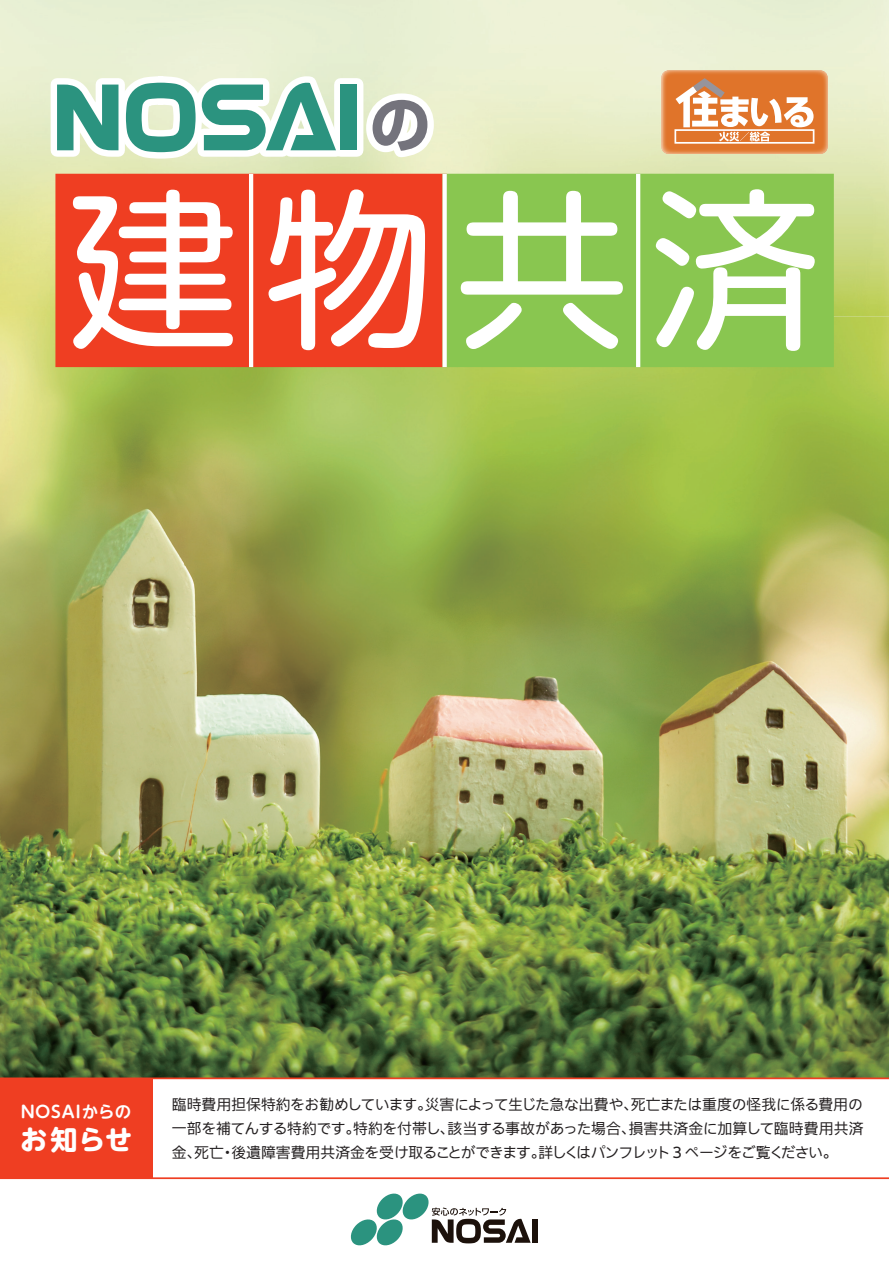
<style>
.page{position:relative;width:889px;height:1263px;background:#fff}
.page>*{position:absolute;margin:0;border:0;box-sizing:border-box;transform-origin:0 0}
.t1{font:171.6px "UD Shin M Go Pro";color:#fff}
.t2{font:700 27px "UD Shin M Go Pro";color:#fff}
.t3{font:700 16.5px "UD Shin M Go Pro De";letter-spacing:.05em;color:#fff}
.t4{font:100 14.85px/24px "Iwa UCDA Goth Std";letter-spacing:-.06em;color:#231f20;text-align:justify}
</style>
<div class="page">
<img style="left:0;top:317px;width:889px;height:763px">
<img style="left:0;top:0;width:889px;height:317px">
<div style="left:532px;top:1219px;width:6px;height:24px;background:#1c110b"></div>
<svg style="left:350px;top:1193px;width:180px;height:53px"></svg>
<img style="left:661px;top:70px;width:166px;height:84px">
<div style="left:674px;top:129px;width:140px;height:15px;border:2px solid #fff"></div>
<svg style="left:675px;top:78px;width:138px;height:63px"></svg>
<svg style="left:44px;top:65px;width:396px;height:103px"></svg>
<div style="left:55px;top:174px;width:198px;height:193px;background:#ef3e22"></div>
<div style="left:249px;top:174px;width:198px;height:193px;background:#ef3e22"></div>
<div style="left:442px;top:174px;width:198px;height:193px;background:#89c650"></div>
<div style="left:636px;top:174px;width:198px;height:193px;background:#89c650"></div>
<hr style="left:249px;top:174px;width:4px;height:193px;background:#fff">
<hr style="left:636px;top:174px;width:4px;height:193px;background:#fff">
<div style="left:442px;top:174px;width:5px;height:193px;background:#fff"></div>
<div style="left:1px;top:1078px;width:887px;height:100px;background:#fff"></div>
<div style="left:0;top:1078px;width:153px;height:100px;background:#ef3e22"></div>
<hr style="left:1px;top:1077px;width:887px;height:2px;background:#ef3e22">
<hr style="left:1px;top:1177px;width:887px;height:2px;background:#ef3e22">
<h1 class="t1" style="left:67px;top:131px;width:755px">建物共済</h1>
<p class="t3" style="left:21px;top:1098px;width:112px">NOSAIからの</p>
<h2 class="t2" style="left:20px;top:1117px;width:113px">お知らせ</h2>
<p class="t4" style="left:172px;top:1092px;width:693px">臨時費用担保特約をお勧めしています。災害によって生じた急な出費や、死亡または重度の怪我に係る費用の一部を補てんする特約です。特約を付帯し、該当する事故があった場合、損害共済金に加算して臨時費用共済金、死亡・後遺障害費用共済金を受け取ることができます。詳しくはパンフレット３ページをご覧ください。</p>
</div>
